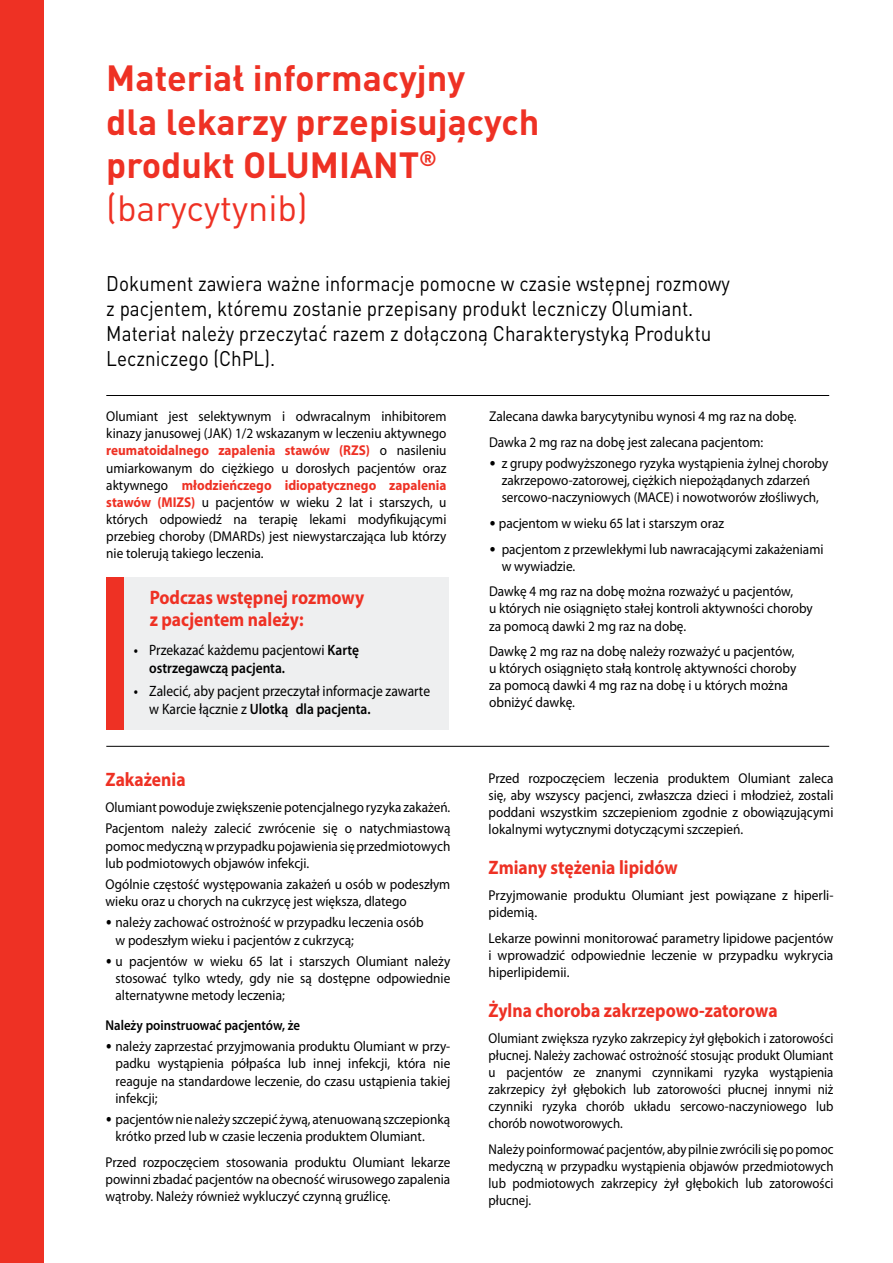
<style>
.page{position:relative;width:893px;height:1263px;background:#fff}
.page>*{position:absolute;margin:0;border:0;box-sizing:border-box;transform-origin:0 0}
.t1{font:700 36px/43.2px "DIN Pro";color:#ee3124}
.t2{font:21px/25.2px "DIN Pro";color:#000;scale:.9 1}
.t3{font:700 19.5px/22.5px "Myriad Pro";color:#ee3124;scale:.9 1}
.t4{font:15px/18px "Myriad Pro";color:#000;scale:.9 1}
.t5{font:600 15px/18px "Myriad Pro";color:#000;scale:.9 1}
.t6{font:14.25px/17.1px "Myriad Pro";color:#000;scale:.93 1}
.t7{font:14.25px/17.1px "Myriad Pro";color:#000;text-align:justify;scale:.9 1}
.t8{font:14.25px/17.1px "Myriad Pro";color:#000;scale:.94 1}
.t9{font:14.25px/21.3px "Myriad Pro";color:#000;scale:.92 1}
.t10{font:600 14.25px "Myriad Pro";color:#000;scale:.9 1}
.s1{font-weight:400}
.s2{font-family:"DIN Pro"}
.s3{font-weight:700;color:#ee3124}
.s4{font-weight:600}
</style>
<div class="page">
<div style="left:0;top:0;width:44px;height:1263px;background:#ee3124"></div>
<hr style="left:106px;top:395px;width:723px;height:1px;background:#000">
<div style="left:106px;top:577px;width:343px;height:153px;background:#eeeff0"></div>
<div style="left:106px;top:577px;width:18px;height:153px;background:#ee3124"></div>
<hr style="left:106px;top:746px;width:723px;height:1px;background:#000">
<h1 class="t1" style="left:106px;top:52px;width:435px">Materiał informacyjny<br>dla lekarzy przepisujących produkt OLUMIANT<sup>® </sup><span class="s1">(barycytynib)</span></h1>
<p class="t2" style="left:106px;top:269px;width:695px">Dokument zawiera ważne informacje pomocne w czasie wstępnej rozmowy z pacjentem, któremu zostanie przepisany produkt leczniczy Olumiant.<br>Materiał należy przeczytać razem z dołączoną Charakterystyką Produktu Leczniczego (ChPL).</p>
<p class="t6" style="left:489px;top:404px;width:332px;line-height:25.7px">Zalecana dawka barycytynibu wynosi 4 mg raz na dobę.<br>Dawka 2 mg raz na dobę jest zalecana pacjentom:</p>
<p class="t6" style="left:489px;top:455px;width:366px;text-align:center"><span class="s2">•</span> z grupy podwyższonego ryzyka wystąpienia żylnej choroby zakrzepowo-zatorowej, ciężkich niepożądanych zdarzeń sercowo-naczyniowych (MACE) i nowotworów złośliwych,</p>
<p class="t6" style="left:489px;top:515px;width:254px"><span class="s2">•</span> pacjentom w wieku 65 lat i starszym oraz</p>
<p class="t6" style="left:502px;top:541px;width:348px;text-indent:-13px"><span class="s2">•</span> pacjentom z przewlekłymi lub nawracającymi zakażeniami w wywiadzie.</p>
<p class="t6" style="left:489px;top:583px;width:350px">Dawkę 4 mg raz na dobę można rozważyć u pacjentów,<br>u których nie osiągnięto stałej kontroli aktywności choroby za pomocą dawki 2 mg raz na dobę.</p>
<p class="t8" style="left:489px;top:643px;width:328px">Dawkę 2 mg raz na dobę należy rozważyć u pacjentów, u których osiągnięto stałą kontrolę aktywności choroby za pomocą dawki 4 mg raz na dobę i u których można obniżyć dawkę.</p>
<p class="t6" style="left:106px;top:408px;width:367px;text-align:justify">Olumiant jest selektywnym i odwracalnym inhibitorem kinazy janusowej (JAK) 1/2 wskazanym w leczeniu aktywnego <span class="s3">reumatoidalnego zapalenia stawów (RZS)</span> o nasileniu umiarkowanym do ciężkiego u dorosłych pacjentów oraz aktywnego <span class="s3">młodzieńczego idiopatycznego zapalenia stawów (MIZS)</span> u pacjentów w wieku 2 lat i starszych, u których odpowiedź na terapię lekami modyfikującymi przebieg choroby (DMARDs) jest niewystarczająca lub którzy nie tolerują takiego leczenia.</p>
<h3 class="t3" style="left:150px;top:586px;width:240px">Podczas wstępnej rozmowy z pacjentem należy:</h3>
<p class="t5" style="left:149px;top:642px;width:235px;text-indent:-15px">• <span class="s1">Przekazać każdemu pacjentowi</span> Kartę ostrzegawczą pacjenta.</p>
<p class="t4" style="left:149px;top:682px;width:314px;text-indent:-16px"><span class="s4">•</span> Zalecić, aby pacjent przeczytał informacje zawarte w Karcie łącznie z <span class="s4">Ulotką dla pacjenta.</span></p>
<h3 class="t3" style="left:106px;top:769px;width:90px">Zakażenia</h3>
<p class="t9" style="left:106px;top:797px;width:376px">Olumiant powoduje zwiększenie potencjalnego ryzyka zakażeń.<br>Pacjentom należy zalecić zwrócenie się o natychmiastową</p>
<p class="t6" style="left:106px;top:837px;width:372px">pomoc medyczną w przypadku pojawienia się przedmiotowych lub podmiotowych objawów infekcji.</p>
<p class="t6" style="left:106px;top:876px;width:372px">Ogólnie częstość występowania zakażeń u osób w podeszłym wieku oraz u chorych na cukrzycę jest większa, dlatego</p>
<p class="t6" style="left:116px;top:914px;width:333px;text-indent:-10px"><span class="s2">•</span> należy zachować ostrożność w przypadku leczenia osób w podeszłym wieku i pacjentów z cukrzycą;</p>
<p class="t6" style="left:116px;top:953px;width:362px;text-align:justify;text-indent:-10px"><span class="s2">•</span> u pacjentów w wieku 65 lat i starszych Olumiant należy stosować tylko wtedy, gdy nie są dostępne odpowiednie alternatywne metody leczenia;</p>
<p class="t10" style="left:106px;top:1017px;width:218px">Należy poinstruować pacjentów, że</p>
<p class="t6" style="left:116px;top:1038px;width:362px;text-align:justify;text-indent:-10px"><span class="s2">•</span> należy zaprzestać przyjmowania produktu Olumiant w przy&shy;padku wystąpienia półpaśca lub innej infekcji, która nie reaguje na standardowe leczenie, do czasu ustąpienia takiej infekcji;</p>
<p class="t6" style="left:116px;top:1111px;width:361px;text-indent:-10px"><span class="s2">•</span> pacjentów nie należy szczepić żywą, atenuowaną szczepionką krótko przed lub w czasie leczenia produktem Olumiant.</p>
<p class="t6" style="left:106px;top:1153px;width:372px;text-align:justify">Przed rozpoczęciem stosowania produktu Olumiant lekarze powinni zbadać pacjentów na obecność wirusowego zapalenia wątroby. Należy również wykluczyć czynną gruźlicę.</p>
<p class="t6" style="left:489px;top:769px;width:372px;text-align:justify">Przed rozpoczęciem leczenia produktem Olumiant zaleca się, aby wszyscy pacjenci, zwłaszcza dzieci i młodzież, zostali poddani wszystkim szczepieniom zgodnie z obowiązującymi lokalnymi wytycznymi dotyczącymi szczepień.</p>
<h3 class="t3" style="left:489px;top:857px;width:212px">Zmiany stężenia lipidów</h3>
<p class="t8" style="left:489px;top:887px;width:368px">Przyjmowanie produktu Olumiant jest powiązane z hiperli&shy;pidemią.</p>
<p class="t8" style="left:489px;top:929px;width:368px;text-align:justify">Lekarze powinni monitorować parametry lipidowe pacjentów i wprowadzić odpowiednie leczenie w przypadku wykrycia hiperlipidemii.</p>
<h3 class="t3" style="left:489px;top:999px;width:323px">Żylna choroba zakrzepowo-zatorowa</h3>
<p class="t7" style="left:489px;top:1030px;width:385px">Olumiant zwiększa ryzyko zakrzepicy żył głębokich i zatorowości płucnej. Należy zachować ostrożność stosując produkt Olumiant u pacjentów ze znanymi czynnikami ryzyka wystąpienia zakrzepicy żył głębokich lub zatorowości płucnej innymi niż czynniki ryzyka chorób układu sercowo-naczyniowego lub chorób nowotworowych.</p>
<p class="t7" style="left:489px;top:1141px;width:385px">Należy poinformować pacjentów, aby pilnie zwrócili się po pomoc medyczną w przypadku wystąpienia objawów przedmiotowych lub podmiotowych zakrzepicy żył głębokich lub zatorowości płucnej.</p>
</div>
